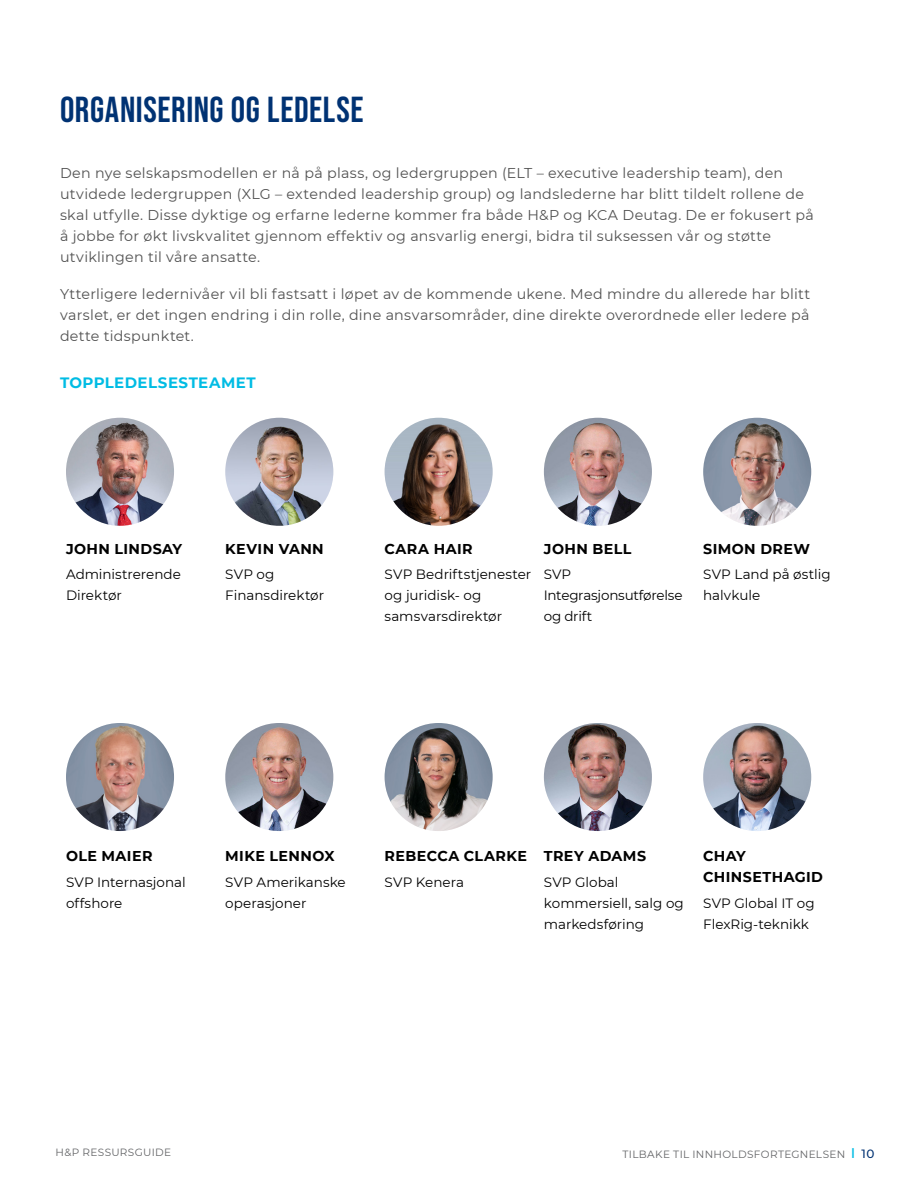
<style>
.page{position:relative;width:918px;height:1188px;background:#fff}
.page>*{position:absolute;margin:0;border:0;box-sizing:border-box;transform-origin:0 0}
.Heading_2_span_columns{font:36px "Bebas Neue";letter-spacing:.02em;color:#003273}
.t1{font:700 15px "Montserrat";letter-spacing:.03em;color:#00bce4}
.t2{font:14.25px/21px "Montserrat";letter-spacing:.02em;color:#525252}
.t3{font:700 14.25px/21px "Montserrat";letter-spacing:.03em;color:#000}
.Person_title{font:13.5px/21px "Montserrat";color:#000}
.t4{font:10.5px "Montserrat";letter-spacing:.035em;color:#636466}
.s1{font-weight:700;color:#00bce4}
.s2{font-weight:500;font-size:12px;color:#003273}
</style>
<div class="page">
<img style="left:66px;top:418px;width:108px;height:108px;border-radius:54px">
<img style="left:225px;top:418px;width:108px;height:108px;border-radius:54px">
<img style="left:385px;top:418px;width:108px;height:108px;border-radius:54px">
<img style="left:544px;top:418px;width:108px;height:108px;border-radius:54px">
<img style="left:703px;top:418px;width:108px;height:108px;border-radius:54px">
<img style="left:66px;top:723px;width:108px;height:108px;border-radius:54px">
<img style="left:225px;top:723px;width:108px;height:108px;border-radius:54px">
<img style="left:385px;top:723px;width:108px;height:108px;border-radius:54px">
<img style="left:544px;top:723px;width:108px;height:108px;border-radius:54px">
<img style="left:703px;top:723px;width:108px;height:108px;border-radius:54px">
<p class="Heading_2_span_columns" style="left:60px;top:90px;width:305px">ORGANISERING OG LEDELSE</p>
<p class="t2" style="left:60px;top:162px;width:756px">Den nye selskapsmodellen er nå på plass, og ledergruppen (ELT – executive leadership team), den utvidede ledergruppen (XLG – extended leadership group) og landslederne har blitt tildelt rollene de skal utfylle. Disse dyktige og erfarne lederne kommer fra både H&amp;P og KCA Deutag. De er fokusert på å jobbe for økt livskvalitet gjennom effektiv og ansvarlig energi, bidra til suksessen vår og støtte utviklingen til våre ansatte.</p>
<p class="t2" style="left:60px;top:283px;width:752px;text-align:justify">Ytterligere ledernivåer vil bli fastsatt i løpet av de kommende ukene. Med mindre du allerede har blitt varslet, er det ingen endring i din rolle, dine ansvarsområder, dine direkte overordnede eller ledere på dette tidspunktet.</p>
<h3 class="t1" style="left:60px;top:372px;width:197px">TOPPLEDELSESTEAMET</h3>
<p class="t3" style="left:66px;top:537px;width:118px">JOHN LINDSAY</p>
<p class="Person_title" style="left:66px;top:563px;width:116px">Administrerende</p>
<p class="Person_title" style="left:66px;top:584px;width:57px">Direktør</p>
<p class="t3" style="left:225px;top:537px;width:100px">KEVIN VANN</p>
<p class="Person_title" style="left:225px;top:563px;width:100px">SVP og<br>Finansdirektør</p>
<p class="t3" style="left:385px;top:537px;width:90px">CARA HAIR</p>
<p class="Person_title" style="left:385px;top:563px;width:148px">SVP Bedriftstjenester</p>
<p class="Person_title" style="left:385px;top:584px;width:119px">og juridisk- og samsvarsdirektør</p>
<p class="t3" style="left:544px;top:537px;width:89px">JOHN BELL</p>
<p class="Person_title" style="left:544px;top:563px;width:140px">SVP<br>Integrasjonsutførelse og drift</p>
<p class="t3" style="left:703px;top:537px;width:108px">SIMON DREW</p>
<p class="Person_title" style="left:703px;top:563px;width:129px">SVP Land på østlig halvkule</p>
<p class="t3" style="left:66px;top:845px;width:88px">OLE MAIER</p>
<p class="Person_title" style="left:66px;top:871px;width:121px">SVP Internasjonal offshore</p>
<p class="t3" style="left:225px;top:845px;width:111px">MIKE LENNOX</p>
<p class="Person_title" style="left:225px;top:871px;width:122px">SVP Amerikanske operasjoner</p>
<p class="t3" style="left:385px;top:845px;width:144px">REBECCA CLARKE</p>
<p class="Person_title" style="left:385px;top:871px;width:81px">SVP Kenera</p>
<p class="t3" style="left:544px;top:845px;width:104px">TREY ADAMS</p>
<p class="Person_title" style="left:544px;top:871px;width:142px">SVP Global kommersiell, salg og markedsføring</p>
<p class="t3" style="left:703px;top:845px;width:121px">CHAY<br>CHINSETHAGID</p>
<p class="Person_title" style="left:703px;top:892px;width:113px">SVP Global IT og<br>FlexRig-teknikk</p>
<p class="t4" style="left:56px;top:1145px;width:117px">H&amp;P RESSURSGUIDE</p>
<p class="t4" style="left:623px;top:1147px;width:253px">TILBAKE TIL INNHOLDSFORTEGNELSEN <span class="s1">|</span> <span class="s2">10</span></p>
</div>
